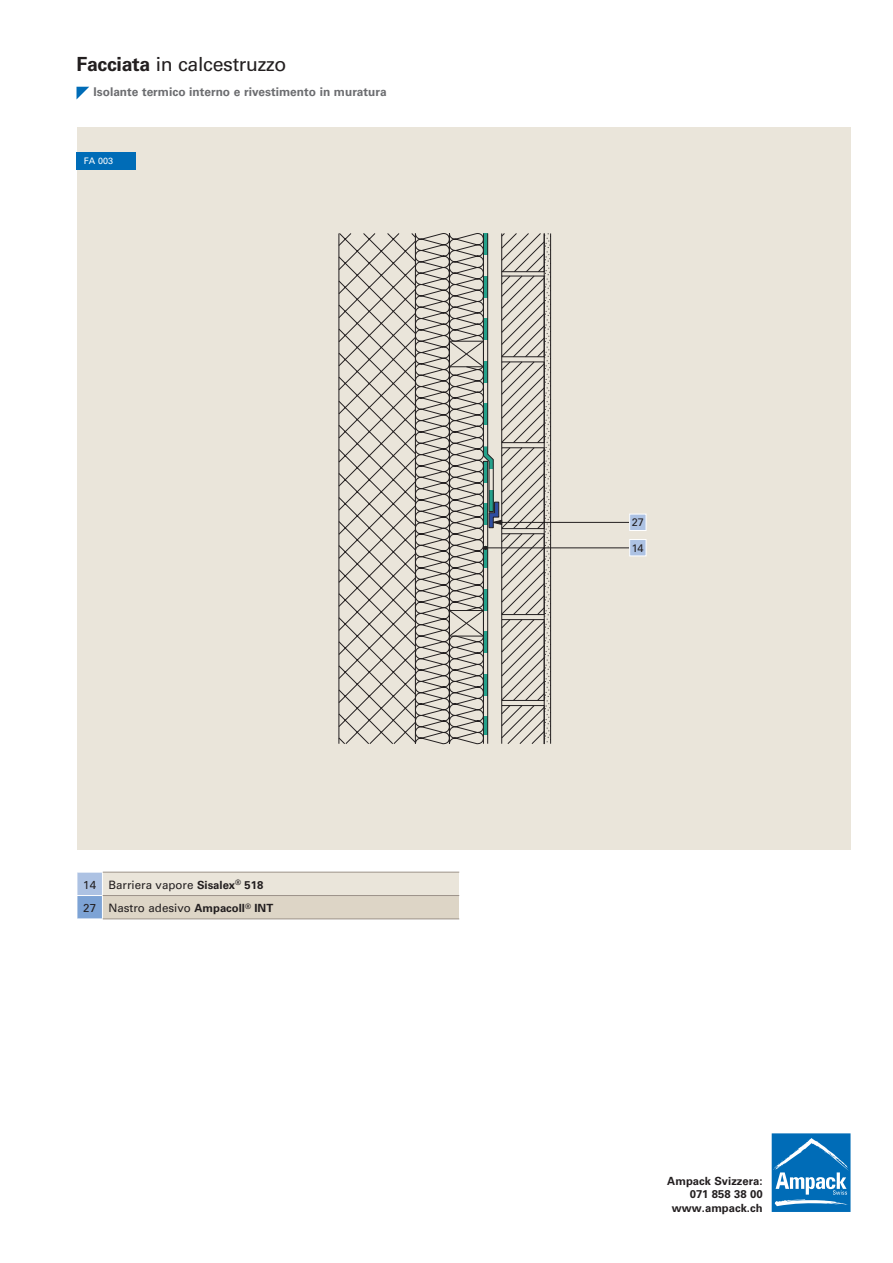
<style>
.page{position:relative;width:893px;height:1263px;background:#fff}
.page>*{position:absolute;margin:0;border:0;box-sizing:border-box;transform-origin:0 0}
.Titel{font:19.5px "Univers LT Std";letter-spacing:-.015em;color:#231f20}
.Titelzusatz{font:700 12px "Univers LT Std";color:#6c6d70}
.Grundtext{font:11.55px "Univers LT Std";color:#231f20}
.Ziffern_Tabelle{font:11.55px "Univers LT Std";color:#231f20}
.t1{font:700 11.25px/13.5px "Univers LT Std";color:#231f20;text-align:right}
.Ziffer_Quadrat{font:10.95px "Univers LT Std";color:#231f20}
.t2{font:9px "Univers LT Std";color:#fff}
.s1{font-weight:700}
.s2{font-weight:700;font-size:11.25px}
</style>
<div class="page">
<div style="left:772px;top:1133px;width:78px;height:79px;background:#006cb7"></div>
<svg style="left:773px;top:1138px;width:76px;height:68px"></svg>
<div style="left:77px;top:127px;width:773px;height:723px;background:#eae5da"></div>
<svg style="left:339px;top:233px;width:76px;height:511px"></svg>
<hr style="left:338px;top:233px;width:1px;height:511px;background:#231f20">
<svg style="left:415px;top:233px;width:225px;height:511px"></svg>
<div style="left:77px;top:153px;width:59px;height:17px;background:#006cb7"></div>
<svg style="left:77px;top:87px;width:12px;height:12px"></svg>
<div style="left:630px;top:514px;width:16px;height:16px;background:#adc2e3"></div>
<div style="left:629px;top:514px;width:17px;height:17px;border:1px solid #fff"></div>
<div style="left:630px;top:539px;width:16px;height:17px;background:#adc2e3"></div>
<div style="left:629px;top:539px;width:17px;height:17px;border:1px solid #fff"></div>
<div style="left:102px;top:872px;width:357px;height:23px;background:#eae5da"></div>
<div style="left:102px;top:895px;width:357px;height:24px;background:#ddd5c6"></div>
<hr style="left:103px;top:872px;width:356px;height:1px;background:#9d938a">
<svg style="left:77px;top:872px;width:26px;height:47px"></svg>
<hr style="left:103px;top:895px;width:356px;height:1px;background:#9d938a">
<hr style="left:103px;top:918px;width:356px;height:1px;background:#9d938a">
<p class="Titel" style="left:77px;top:53px;width:211px"><span class="s1">Facciata</span> in calcestruzzo</p>
<p class="Titelzusatz" style="left:94px;top:85px;width:295px">Isolante termico interno e rivestimento in muratura</p>
<p class="t2" style="left:84px;top:156px;width:31px">FA 003</p>
<p class="Ziffern_Tabelle" style="left:83px;top:878px;width:14px">14</p>
<p class="Grundtext" style="left:108px;top:878px;width:156px">Barriera vapore <span class="s2">Sisalex</span><sup>®</sup> <span class="s2">518</span></p>
<p class="Ziffern_Tabelle" style="left:83px;top:901px;width:14px">27</p>
<p class="Grundtext" style="left:108px;top:901px;width:166px">Nastro adesivo <span class="s2">Ampacoll</span><sup>®</sup> <span class="s2">INT</span></p>
<p class="Ziffer_Quadrat" style="left:632px;top:516px;width:14px">27</p>
<p class="Ziffer_Quadrat" style="left:632px;top:541px;width:13px">14</p>
<p class="t1" style="left:667px;top:1174px;width:97px">Ampack Svizzera:<br>071 858 38 00 www.ampack.ch</p>
</div>
